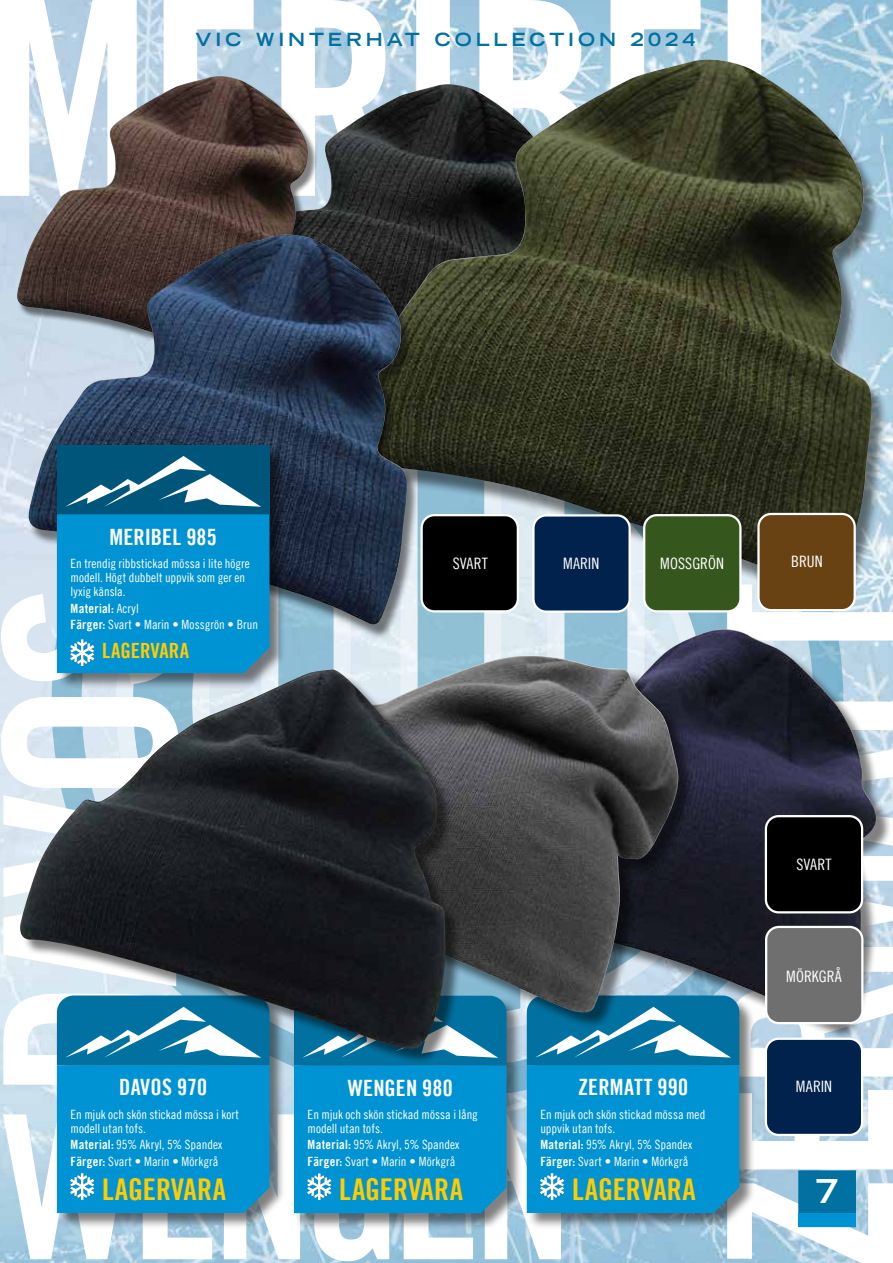
<style>
.page{position:relative;width:893px;height:1263px;background:#fff}
.page>*{position:absolute;margin:0;border:0;box-sizing:border-box;transform-origin:0 0}
.t1{font:700 expanded 33px "Trade Gothic LT Std";color:#fff}
.t2{font:30px "Trade Gothic LT Bold Cond Twenty";color:#fc0}
.t3{font:22.5px "Trade Gothic LT Bold Cond Twenty";letter-spacing:.01em;color:#fff}
.t4{font:21px "Trade Gothic LT Bold Cond Twenty";color:#fc0}
.t5{font:700 expanded 18px "Trade Gothic LT";letter-spacing:.22em;color:#0071a0}
.t6{font:15.75px "Trade Gothic LT Cond Eighteen";letter-spacing:.005em;color:#fff}
.t7{font:12.75px/14.2px "Trade Gothic LT Cond Eighteen";color:#fff}
.t8{font:12.75px "Trade Gothic LT Bold Cond Twenty";letter-spacing:.025em;color:#fff}
.s1{font-family:"Trade Gothic LT Cond Eighteen"}
.s2{font-family:"Trade Gothic LT Bold Cond Twenty"}
</style>
<div class="page">
<img style="left:0;top:0;width:893px;height:1263px">
<svg style="left:352px;top:615px;width:186px;height:427px;background:#bad7e4"></svg>
<svg style="left:1px;top:593px;width:56px;height:492px"></svg>
<svg style="left:727px;top:584px;width:166px;height:679px"></svg>
<svg style="left:3px;top:1112px;width:558px;height:149px"></svg>
<svg style="left:0;top:0;width:814px;height:196px"></svg>
<img style="left:0;top:1015px;width:1px;height:248px">
<div style="left:798px;top:1170px;width:58px;height:57px;background:#0071a0;border:1px solid #0071a0"></div>
<div style="left:798px;top:1214px;width:58px;height:13px;background:#0093d3"></div>
<img style="left:322px;top:84px;width:29px;height:150px">
<div style="left:354px;top:64px;width:534px;height:551px;background:#000;opacity:.5"></div>
<img style="left:351px;top:60px;width:521px;height:538px">
<img style="left:15px;top:76px;width:299px;height:307px">
<div style="left:29px;top:238px;width:390px;height:402px;background:#000;opacity:.5"></div>
<img style="left:29px;top:234px;width:378px;height:393px">
<div style="left:57px;top:996px;width:229px;height:233px;background:#000;opacity:.5"></div>
<div style="left:57px;top:1065px;width:212px;height:148px;background:#0093d3"></div>
<div style="left:294px;top:996px;width:229px;height:234px;background:#000;opacity:.5"></div>
<div style="left:294px;top:1041px;width:213px;height:172px;background:#0093d3"></div>
<div style="left:527px;top:996px;width:229px;height:233px;background:#000;opacity:.5"></div>
<svg style="left:527px;top:1041px;width:212px;height:172px;background:#0b93ce"></svg>
<div style="left:450px;top:631px;width:442px;height:410px;background:#000;opacity:.5"></div>
<img style="left:446px;top:629px;width:432px;height:395px">
<div style="left:223px;top:657px;width:472px;height:372px;background:#000;opacity:.5"></div>
<img style="left:286px;top:656px;width:394px;height:358px">
<div style="left:23px;top:672px;width:439px;height:393px;background:#000;opacity:.5"></div>
<img style="left:20px;top:670px;width:426px;height:380px">
<div style="left:57px;top:445px;width:229px;height:244px;background:#000;opacity:.5"></div>
<div style="left:57px;top:445px;width:212px;height:69px;background:#00567a"></div>
<svg style="left:65px;top:456px;width:196px;height:51px"></svg>
<div style="left:57px;top:514px;width:212px;height:159px;background:#0093d3"></div>
<div style="left:766px;top:1039px;width:96px;height:96px;background:#00224c;border-radius:13px"></div>
<div style="left:765px;top:1037px;width:98px;height:99px;border:2px solid #fff;border-radius:13px"></div>
<div style="left:766px;top:816px;width:96px;height:96px;background:#000;border-radius:13px"></div>
<div style="left:765px;top:815px;width:98px;height:98px;border:2px solid #fff;border-radius:13px"></div>
<div style="left:766px;top:927px;width:96px;height:96px;background:#706f6f;border-radius:13px"></div>
<div style="left:765px;top:926px;width:98px;height:98px;border:2px solid #fff;border-radius:13px"></div>
<div style="left:758px;top:514px;width:97px;height:96px;background:#684212;border-radius:13px"></div>
<div style="left:757px;top:513px;width:99px;height:98px;border:2px solid #fff;border-radius:13px"></div>
<div style="left:422px;top:515px;width:96px;height:96px;background:#000;border-radius:13px"></div>
<div style="left:420px;top:514px;width:99px;height:98px;border:2px solid #fff;border-radius:13px"></div>
<div style="left:644px;top:515px;width:96px;height:96px;background:#35561d;border-radius:13px"></div>
<div style="left:643px;top:514px;width:98px;height:98px;border:2px solid #fff;border-radius:13px"></div>
<div style="left:533px;top:515px;width:97px;height:97px;background:#00224c;border-radius:13px"></div>
<div style="left:532px;top:514px;width:99px;height:99px;border:2px solid #fff;border-radius:13px"></div>
<h3 class="t5" style="left:195px;top:28px;width:501px">VIC WINTERHAT COLLECTION 2024</h3>
<h3 class="t3" style="left:110px;top:523px;width:109px">MERIBEL 985</h3>
<p class="t7" style="left:71px;top:556px;width:181px">En trendig ribbstickad mössa i lite högre modell. Högt dubbelt uppvik som ger en lyxig känsla.</p>
<p class="t8" style="left:71px;top:600px;width:70px">Material: <span class="s1">Acryl</span></p>
<p class="t7" style="left:71px;top:617px;width:189px"><span class="s2">Färger:</span> Svart • Marin • Mossgrön • Brun</p>
<h3 class="t4" style="left:102px;top:638px;width:89px">LAGERVARA</h3>
<p class="t6" style="left:453px;top:554px;width:37px">SVART</p>
<p class="t6" style="left:563px;top:554px;width:38px">MARIN</p>
<p class="t6" style="left:660px;top:554px;width:65px">MOSSGRÖN</p>
<p class="t6" style="left:791px;top:552px;width:33px">BRUN</p>
<p class="t6" style="left:796px;top:854px;width:37px">SVART</p>
<p class="t6" style="left:786px;top:967px;width:57px">MÖRKGRÅ</p>
<h3 class="t3" style="left:119px;top:1074px;width:89px">DAVOS 970</h3>
<h3 class="t3" style="left:348px;top:1074px;width:107px">WENGEN 980</h3>
<h3 class="t3" style="left:578px;top:1074px;width:112px">ZERMATT 990</h3>
<p class="t6" style="left:796px;top:1077px;width:38px">MARIN</p>
<p class="t7" style="left:71px;top:1107px;width:170px">En mjuk och skön stickad mössa i kort modell utan tofs.</p>
<p class="t7" style="left:71px;top:1136px;width:153px;line-height:16.4px"><span class="s2">Material:</span> 95% Akryl, 5% Spandex<br><span class="s2">Färger:</span> Svart • Marin • Mörkgrå</p>
<p class="t7" style="left:308px;top:1107px;width:172px">En mjuk och skön stickad mössa i lång modell utan tofs.</p>
<p class="t7" style="left:308px;top:1136px;width:153px;line-height:16.4px"><span class="s2">Material:</span> 95% Akryl, 5% Spandex<br><span class="s2">Färger:</span> Svart • Marin • Mörkgrå</p>
<p class="t7" style="left:540px;top:1107px;width:166px">En mjuk och skön stickad mössa med uppvik utan tofs.</p>
<p class="t7" style="left:540px;top:1136px;width:153px;line-height:16.4px"><span class="s2">Material:</span> 95% Akryl, 5% Spandex<br><span class="s2">Färger:</span> Svart • Marin • Mörkgrå</p>
<h2 class="t2" style="left:102px;top:1171px;width:125px">LAGERVARA</h2>
<h2 class="t2" style="left:339px;top:1171px;width:125px">LAGERVARA</h2>
<h2 class="t2" style="left:572px;top:1171px;width:125px">LAGERVARA</h2>
<h1 class="t1" style="left:815px;top:1170px;width:25px">7</h1>
</div>
